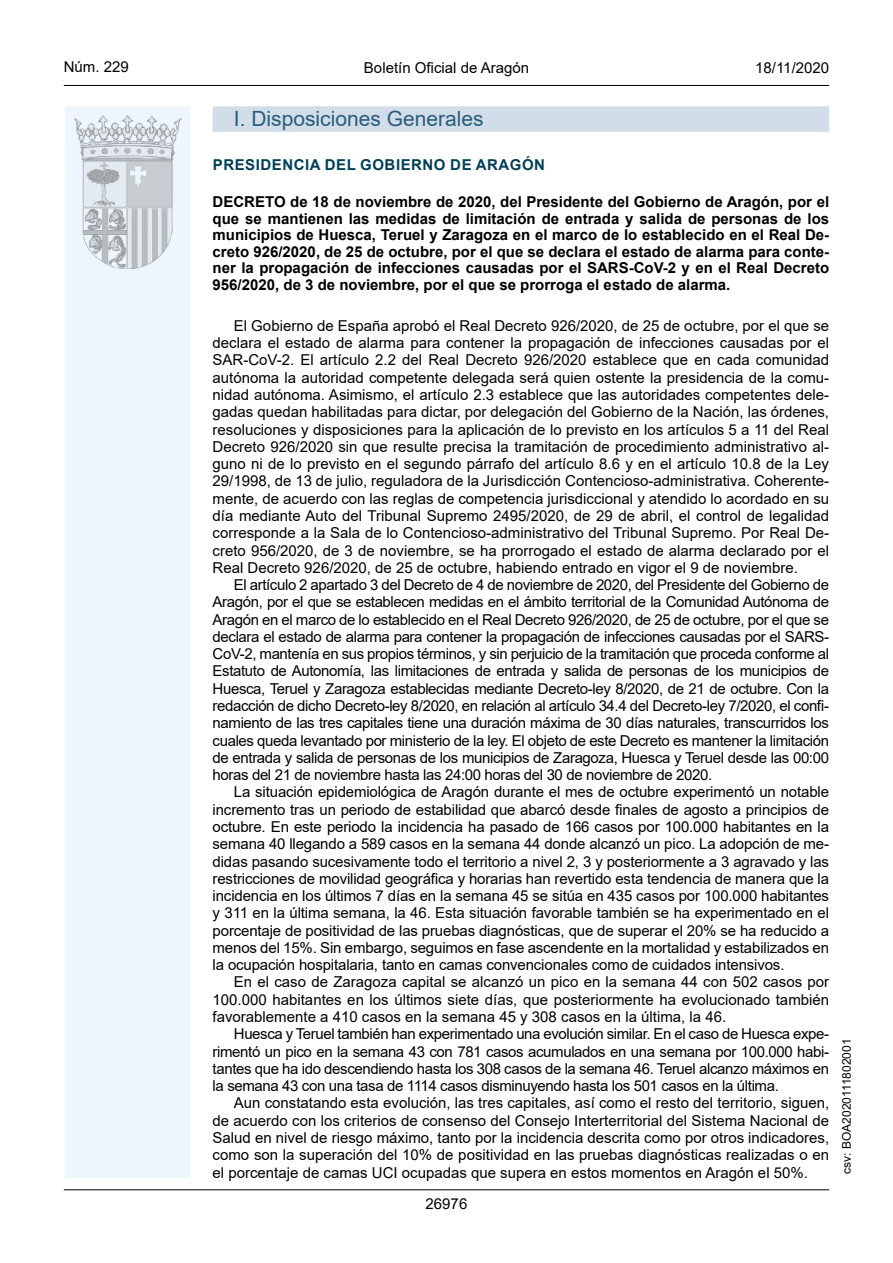
<style>
.page{position:relative;width:893px;height:1263px;background:#fff}
.page>*{position:absolute;margin:0;border:0;box-sizing:border-box;transform-origin:0 0}
.t1{font:21px "Arial";color:#2a5e7a}
.t2{font:15px/17.2px "Arial";color:#000;text-align:justify}
.t3{font:700 15px/16.5px "Arial";color:#000;text-align:justify}
.t4{font:700 15px "Arial";letter-spacing:.035em;color:#003f58}
.t5{font:12px "Arial";color:#000}
</style>
<div class="page">
<hr style="left:64px;top:1189px;width:765px;height:1px;background:#000">
<hr style="left:64px;top:85px;width:765px;height:1px;background:#000">
<div style="left:65px;top:106px;width:125px;height:1072px;background:#edf6fe"></div>
<img style="left:75px;top:115px;width:106px;height:153px">
<div style="left:213px;top:106px;width:616px;height:26px;background:#d1dde8"></div>
<p class="t2" style="left:64px;top:58px;width:67px">Núm. 229</p>
<p class="t2" style="left:364px;top:59px;width:167px">Boletín Oficial de Aragón</p>
<p class="t2" style="left:755px;top:59px;width:75px">18/11/2020</p>
<h1 class="t1" style="left:234px;top:104px;width:251px">I. Disposiciones Generales</h1>
<p class="t4" style="left:213px;top:154px;width:334px">PRESIDENCIA DEL GOBIERNO DE ARAGÓN</p>
<p class="t3" style="left:213px;top:194px;width:618px">DECRETO de 18 de noviembre de 2020, del Presidente del Gobierno de Aragón, por el que se mantienen las medidas de limitación de entrada y salida de personas de los municipios de Huesca, Teruel y Zaragoza en el marco de lo establecido en el Real De&shy;creto 926/2020, de 25 de octubre, por el que se declara el estado de alarma para conte&shy;ner la propagación de infecciones causadas por el SARS-CoV-2 y en el Real Decreto 956/2020, de 3 de noviembre, por el que se prorroga el estado de alarma.</p>
<p class="t2" style="left:213px;top:317px;width:618px;text-indent:21px">El Gobierno de España aprobó el Real Decreto 926/2020, de 25 de octubre, por el que se declara el estado de alarma para contener la propagación de infecciones causadas por el SAR-CoV-2. El artículo 2.2 del Real Decreto 926/2020 establece que en cada comunidad autónoma la autoridad competente delegada será quien ostente la presidencia de la comu&shy;nidad autónoma. Asimismo, el artículo 2.3 establece que las autoridades competentes dele&shy;gadas quedan habilitadas para dictar, por delegación del Gobierno de la Nación, las órdenes, resoluciones y disposiciones para la aplicación de lo previsto en los artículos 5 a 11 del Real Decreto 926/2020 sin que resulte precisa la tramitación de procedimiento administrativo al&shy;guno ni de lo previsto en el segundo párrafo del artículo 8.6 y en el artículo 10.8 de la Ley 29/1998, de 13 de julio, reguladora de la Jurisdicción Contencioso-administrativa. Coherente&shy;mente, de acuerdo con las reglas de competencia jurisdiccional y atendido lo acordado en su día mediante Auto del Tribunal Supremo 2495/2020, de 29 de abril, el control de legalidad corresponde a la Sala de lo Contencioso-administrativo del Tribunal Supremo. Por Real De&shy;creto 956/2020, de 3 de noviembre, se ha prorrogado el estado de alarma declarado por el Real Decreto 926/2020, de 25 de octubre, habiendo entrado en vigor el 9 de noviembre.</p>
<p class="t2" style="left:213px;top:576px;width:618px;text-indent:21px">El artículo 2 apartado 3 del Decreto de 4 de noviembre de 2020, del Presidente del Gobierno de Aragón, por el que se establecen medidas en el ámbito territorial de la Comunidad Autónoma de Aragón en el marco de lo establecido en el Real Decreto 926/2020, de 25 de octubre, por el que se declara el estado de alarma para contener la propagación de infecciones causadas por el SARS-CoV-2, mantenía en sus propios términos, y sin perjuicio de la tramitación que proceda conforme al Estatuto de Autonomía, las limitaciones de entrada y salida de personas de los municipios de Huesca, Teruel y Zaragoza establecidas mediante Decreto-ley 8/2020, de 21 de octubre. Con la redacción de dicho Decreto-ley 8/2020, en relación al artículo 34.4 del Decreto-ley 7/2020, el confi&shy;namiento de las tres capitales tiene una duración máxima de 30 días naturales, transcurridos los cuales queda levantado por ministerio de la ley. El objeto de este Decreto es mantener la limitación de entrada y salida de personas de los municipios de Zaragoza, Huesca y Teruel desde las 00:00 horas del 21 de noviembre hasta las 24:00 horas del 30 de noviembre de 2020.</p>
<p class="t2" style="left:213px;top:783px;width:618px;text-indent:21px">La situación epidemiológica de Aragón durante el mes de octubre experimentó un notable incremento tras un periodo de estabilidad que abarcó desde finales de agosto a principios de octubre. En este periodo la incidencia ha pasado de 166 casos por 100.000 habitantes en la semana 40 llegando a 589 casos en la semana 44 donde alcanzó un pico. La adopción de me&shy;didas pasando sucesivamente todo el territorio a nivel 2, 3 y posteriormente a 3 agravado y las restricciones de movilidad geográfica y horarias han revertido esta tendencia de manera que la incidencia en los últimos 7 días en la semana 45 se sitúa en 435 casos por 100.000 habitantes y 311 en la última semana, la 46. Esta situación favorable también se ha experimentado en el porcentaje de positividad de las pruebas diagnósticas, que de superar el 20% se ha reducido a menos del 15%. Sin embargo, seguimos en fase ascendente en la mortalidad y estabilizados en la ocupación hospitalaria, tanto en camas convencionales como de cuidados intensivos.</p>
<p class="t2" style="left:213px;top:973px;width:618px;text-indent:21px">En el caso de Zaragoza capital se alcanzó un pico en la semana 44 con 502 casos por 100.000 habitantes en los últimos siete días, que posteriormente ha evolucionado también favorablemente a 410 casos en la semana 45 y 308 casos en la última, la 46.</p>
<p class="t2" style="left:213px;top:1025px;width:618px;text-indent:21px">Huesca y Teruel también han experimentado una evolución similar. En el caso de Huesca expe&shy;rimentó un pico en la semana 43 con 781 casos acumulados en una semana por 100.000 habi&shy;tantes que ha ido descendiendo hasta los 308 casos de la semana 46. Teruel alcanzo máximos en la semana 43 con una tasa de 1114 casos disminuyendo hasta los 501 casos en la última.</p>
<p class="t2" style="left:213px;top:1094px;width:618px;text-indent:21px">Aun constatando esta evolución, las tres capitales, así como el resto del territorio, siguen, de acuerdo con los criterios de consenso del Consejo Interterritorial del Sistema Nacional de Salud en nivel de riesgo máximo, tanto por la incidencia descrita como por otros indicadores, como son la superación del 10% de positividad en las pruebas diagnósticas realizadas o en el porcentaje de camas UCI ocupadas que supera en estos momentos en Aragón el 50%.</p>
<p class="t2" style="left:426px;top:1195px;width:43px">26976</p>
<p class="t5" style="left:838px;top:1174px;width:136px;rotate:-90deg">csv: BOA2020111802001</p>
</div>
